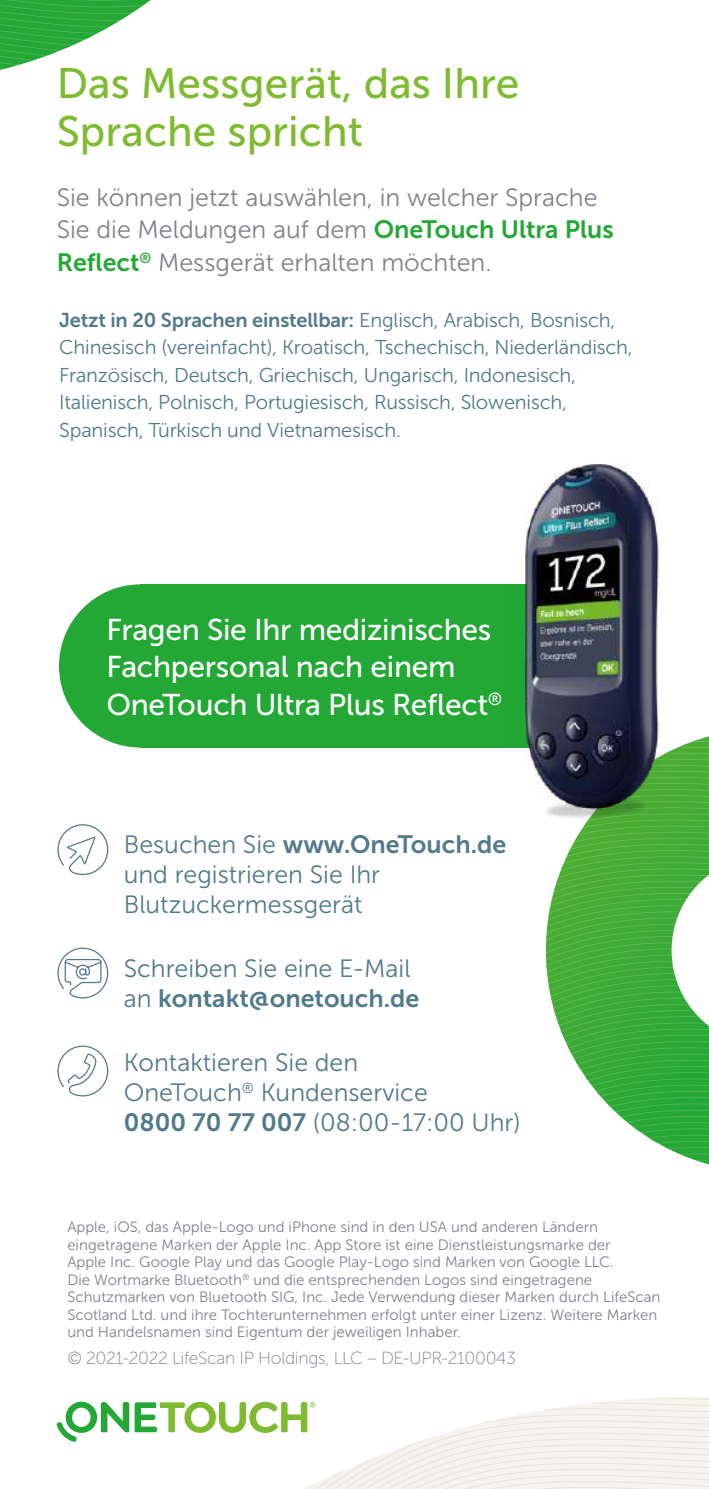
<style>
.page{position:relative;width:709px;height:1489px;background:#fff}
.page>*{position:absolute;margin:0;border:0;box-sizing:border-box;transform-origin:0 0}
.t1{font:42.5px/47.5px "Museo Sans 500";color:#7fbb31}
.t2{font:30px/37.5px "Museo Sans 500";letter-spacing:-.01em;color:#fff}
.t3{font:25px/30px "Museo Sans 300";color:#517a8a}
.t4{font:25px/32.5px "Museo Sans 300";color:#82808e}
.t5{font:25px "Museo Sans 700";color:#517a8a}
.t6{font:20px/27.5px "Museo Sans 300";letter-spacing:-.01em;color:#517a8a}
.t7{font:20px "Museo Sans 700";letter-spacing:-.01em;color:#517a8a}
.t8{font:17.5px "Museo Sans 100";letter-spacing:-.02em;color:#82808e}
.t9{font:15px/17.5px "Museo Sans 300";color:#82808e}
.s1{font-family:"Museo Sans 700";color:#23a735}
.s2{font-family:"Museo Sans 300"}
.s3{font-family:"Museo Sans 700"}
</style>
<div class="page">
<svg style="left:0;top:0;width:151px;height:70px"></svg>
<svg style="left:546px;top:736px;width:163px;height:428px"></svg>
<svg style="left:57px;top:824px;width:52px;height:51px"></svg>
<svg style="left:57px;top:947px;width:52px;height:52px"></svg>
<svg style="left:57px;top:1045px;width:52px;height:51px"></svg>
<svg style="left:135px;top:1397px;width:574px;height:91px"></svg>
<svg style="left:57px;top:1401px;width:72px;height:40px"></svg>
<div style="left:59px;top:584px;width:163px;height:163px;background:#23a735;border-radius:50%"></div>
<div style="left:140px;top:584px;width:394px;height:163px;background:#23a735"></div>
<img style="left:498px;top:464px;width:161px;height:364px">
<h1 class="t1" style="left:57px;top:60px;width:464px">Das Messgerät, das Ihre<br>Sprache spricht</h1>
<h3 class="t4" style="left:57px;top:181px;width:558px">Sie können jetzt auswählen, in welcher Sprache<br>Sie die Meldungen auf dem <span class="s1">OneTouch Ultra Plus<br>Reflect</span><sup>®</sup> Messgerät erhalten möchten.</h3>
<h3 class="t7" style="left:59px;top:309px;width:557px">Jetzt in 20 Sprachen einstellbar: <span class="s2">Englisch, Arabisch, Bosnisch,</span></h3>
<p class="t6" style="left:59px;top:334px;width:575px">Chinesisch (vereinfacht), Kroatisch, Tschechisch, Niederländisch, Französisch, Deutsch, Griechisch, Ungarisch, Indonesisch, Italienisch, Polnisch, Portugiesisch, Russisch, Slowenisch, Spanisch, Türkisch und Vietnamesisch.</p>
<h2 class="t2" style="left:106px;top:610px;width:397px">Fragen Sie Ihr medizinisches<br>Fachpersonal nach einem<br>OneTouch Ultra Plus Reflect<sup>®</sup></h2>
<h3 class="t5" style="left:124px;top:830px;width:384px"><span class="s2">Besuchen Sie</span> www.OneTouch.de</h3>
<h3 class="t3" style="left:124px;top:859px;width:258px">und registrieren Sie Ihr<br>Blutzuckermessgerät</h3>
<h3 class="t3" style="left:124px;top:953px;width:288px">Schreiben Sie eine E-Mail</h3>
<h3 class="t5" style="left:124px;top:984px;width:297px"><span class="s2">an</span> kontakt@onetouch.de</h3>
<h3 class="t3" style="left:124px;top:1047px;width:398px">Kontaktieren Sie den<br>OneTouch<sup>®</sup> Kundenservice<br><span class="s3">0800 70 77 007</span> (08:00-17:00 Uhr)</h3>
<p class="t9" style="left:67px;top:1218px;width:594px">Apple, iOS, das Apple-Logo und iPhone sind in den USA und anderen Ländern eingetragene Marken der Apple Inc. App Store ist eine Dienstleistungsmarke der<br>Apple Inc. Google Play und das Google Play-Logo sind Marken von Google LLC.<br>Die Wortmarke Bluetooth<sup>®</sup> und die entsprechenden Logos sind eingetragene Schutzmarken von Bluetooth SIG, Inc. Jede Verwendung dieser Marken durch LifeScan Scotland Ltd. und ihre Tochterunternehmen erfolgt unter einer Lizenz. Weitere Marken und Handelsnamen sind Eigentum der jeweiligen Inhaber.</p>
<p class="t8" style="left:67px;top:1348px;width:450px">© 2021-2022 LifeScan IP Holdings, LLC – DE-UPR-2100043</p>
</div>
